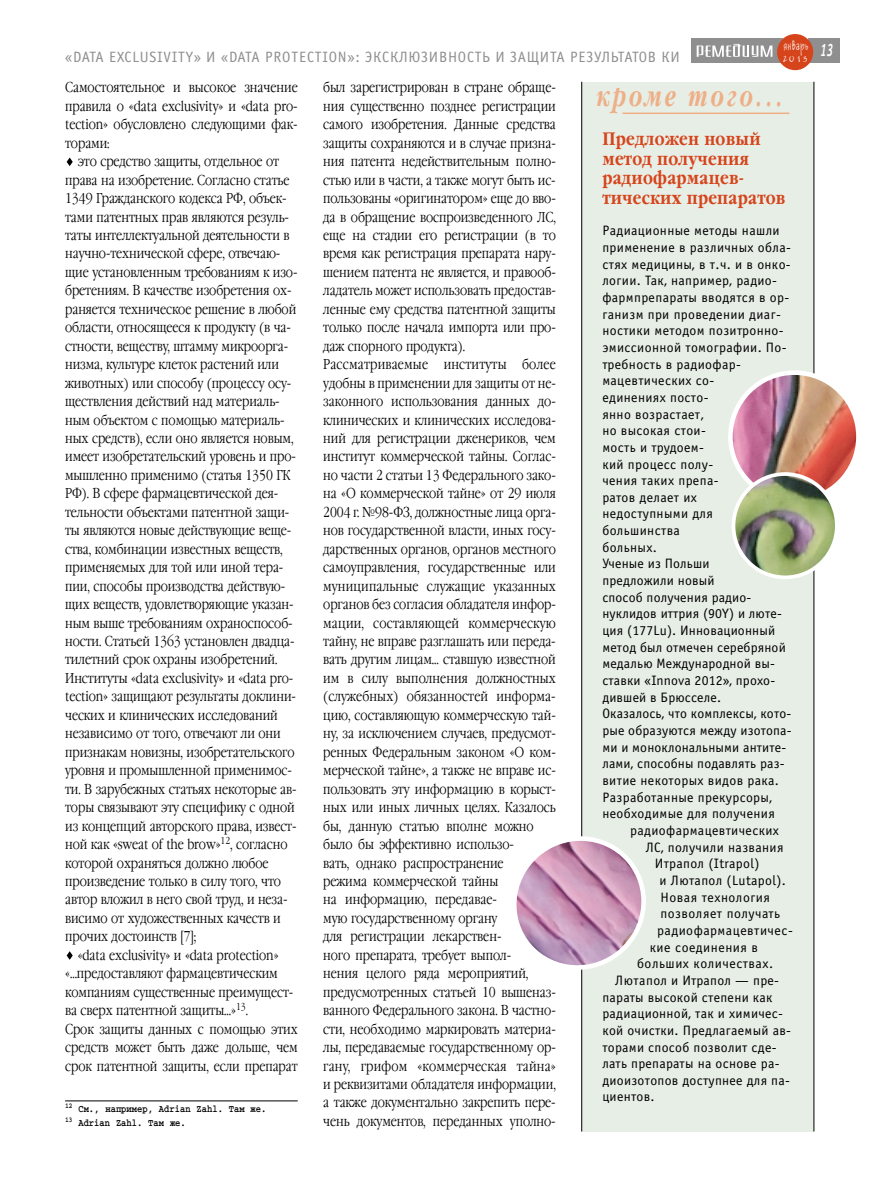
<style>
.page{position:relative;width:872px;height:1190px;background:#fff}
.page>*{position:absolute;margin:0;border:0;box-sizing:border-box;transform-origin:0 0}
.t1{font:italic 700 28.5px "Garamond Narrow C";letter-spacing:.135em;color:#eeaf87;scale:.84 1}
.t2{font:700 18px/19.5px "Garamond Narrow C";letter-spacing:.015em;color:#d6441b}
.t3{font:italic 700 18px "Officina Sans C";color:#fff;scale:.65 1}
.t4{font:15px "Officina Sans C";letter-spacing:.05em;color:#8f8f8f}
.t5{font:300 14.25px/18.5px "Garamond Narrow C";letter-spacing:-.005em;color:#000}
.t6{font:13.65px/16.6px "Officina Sans C";letter-spacing:.025em;color:#000}
.t7{font:12px "Jakob C";letter-spacing:.115em;color:#fff;scale:.59 1}
.t8{font:700 10.5px/13.8px "Courier C";color:#000;scale:.84 1}
.t9{font:7.8px "Jakob C";color:#fff}
</style>
<div class="page">
<svg style="left:67px;top:951px;width:6px;height:8px"></svg>
<svg style="left:67px;top:157px;width:6px;height:9px"></svg>
<div style="left:807px;top:39px;width:32px;height:24px;background:#8f8f8f"></div>
<div style="left:691px;top:39px;width:92px;height:24px;background:#8f8f8f"></div>
<svg style="left:696px;top:44px;width:76px;height:13px"></svg>
<div style="left:777px;top:34px;width:36px;height:36px;background:#d6441b;border-radius:50%"></div>
<hr style="left:65px;top:1100px;width:233px;height:1px;background:#000">
<div style="left:581px;top:82px;width:232px;height:1049px;background:#e7eee6"></div>
<hr style="left:622px;top:112px;width:167px;height:2px;background:#eeaf87">
<hr style="left:813px;top:82px;width:1px;height:1049px;background:#000">
<hr style="left:581px;top:82px;width:1px;height:1049px;background:#000">
<svg style="left:516px;top:828px;width:130px;height:149px"></svg>
<img style="left:728px;top:370px;width:129px;height:209px">
<p class="t4" style="left:65px;top:52px;width:616px">«DATA EXCLUSIVITY» И «DATA PROTECTION»: ЭКСКЛЮЗИВНОСТЬ И ЗАЩИТА РЕЗУЛЬТАТОВ КИ</p>
<p class="t7" style="left:783px;top:42px;width:43px">январь</p>
<p class="t9" style="left:783px;top:57px;width:26px">2013</p>
<p class="t5" style="left:65px;top:80px;width:234px;text-align:justify">Самостоятельное и высокое значение правила о «data exclusivity» и «data pro&shy;tection» обусловлено следующими фак&shy;торами:</p>
<p class="t5" style="left:65px;top:154px;width:234px;text-indent:13px">это средство защиты, отдельное от права на изобретение. Согласно статье 1349 Гражданского кодекса РФ, объек&shy;тами патентных прав являются резуль&shy;таты интеллектуальной деятельности в научно-технической сфере, отвечаю&shy;щие установленным требованиям к изо&shy;бретениям. В качестве изобретения ох&shy;раняется техническое решение в любой области, относящееся к продукту (в ча&shy;стности, веществу, штамму микроорга&shy;низма, культуре клеток растений или животных) или способу (процессу осу&shy;ществления действий над материаль&shy;ным объектом с помощью материаль&shy;ных средств), если оно является новым, имеет изобретательский уровень и про&shy;мышленно применимо (статья 1350 ГК РФ). В сфере фармацевтической дея&shy;тельности объектами патентной защи&shy;ты являются новые действующие веще&shy;ства, комбинации известных веществ, применяемых для той или иной тера&shy;пии, способы производства действую&shy;щих веществ, удовлетворяющие указан&shy;ным выше требованиям охраноспособ&shy;ности. Статьей 1363 установлен двадца&shy;тилетний срок охраны изобретений.<br>Институты «data exclusivity» и «data pro&shy;tection» защищают результаты доклини&shy;ческих и клинических исследований независимо от того, отвечают ли они признакам новизны, изобретательского уровня и промышленной применимос&shy;ти. В зарубежных статьях некоторые ав&shy;торы связывают эту специфику с одной из концепций авторского права, извест&shy;ной как «sweat of the brow»<sup>12</sup>, согласно которой охраняться должно любое произведение только в силу того, что автор вложил в него свой труд, и неза&shy;висимо от художественных качеств и прочих достоинств [7];</p>
<p class="t5" style="left:65px;top:947px;width:234px;text-indent:13px">«data exclusivity» и «data protection» «…предоставляют фармацевтическим компаниям существенные преимущест&shy;ва сверх патентной защиты…»<sup>13</sup>.<br>Срок защиты данных с помощью этих средств может быть даже дольше, чем срок патентной защиты, если препарат</p>
<p class="t8" style="left:65px;top:1102px;width:241px"><sup>12</sup> См., например, Adrian Zahl. Там же.<br><sup>13</sup> Adrian Zahl. Там же.</p>
<p class="t5" style="left:323px;top:80px;width:234px">был зарегистрирован в стране обраще&shy;ния существенно позднее регистрации самого изобретения. Данные средства защиты сохраняются и в случае призна&shy;ния патента недействительным полно&shy;стью или в части, а также могут быть ис&shy;пользованы «оригинатором» еще до вво&shy;да в обращение воспроизведенного ЛС, еще на стадии его регистрации (в то время как регистрация препарата нару&shy;шением патента не является, и правооб&shy;ладатель может использовать предостав&shy;ленные ему средства патентной защиты только после начала импорта или про&shy;даж спорного продукта).<br>Рассматриваемые институты более удобны в применении для защиты от не&shy;законного использования данных до&shy;клинических и клинических исследова&shy;ний для регистрации дженериков, чем институт коммерческой тайны. Соглас&shy;но части 2 статьи 13 Федерального зако&shy;на «О коммерческой тайне» от 29 июля 2004 г. №98-ФЗ, должностные лица орга&shy;нов государственной власти, иных госу&shy;дарственных органов, органов местного самоуправления, государственные или муниципальные служащие указанных органов без согласия обладателя инфор&shy;мации, составляющей коммерческую тайну, не вправе разглашать или переда&shy;вать другим лицам… ставшую известной им в силу выполнения должностных (служебных) обязанностей информа&shy;цию, составляющую коммерческую тай&shy;ну, за исключением случаев, предусмот&shy;ренных Федеральным законом «О ком&shy;мерческой тайне», а также не вправе ис&shy;пользовать эту информацию в корыст&shy;ных или иных личных целях. Казалось бы, данную статью вполне можно было бы эффективно использо-<br>вать, однако распространение<br>режима коммерческой тайны<br>на информацию, передавае-<br>мую государственному органу<br>для регистрации лекарствен-<br>ного препарата, требует выпол-<br>нения целого ряда мероприятий, предусмотренных статьей 10 вышеназ&shy;ванного Федерального закона. В частно&shy;сти, необходимо маркировать материа&shy;лы, передаваемые государственному ор&shy;гану, грифом «коммерческая тайна» и реквизитами обладателя информации, а также документально закрепить пере&shy;чень документов, переданных уполно-</p>
<h1 class="t1" style="left:597px;top:86px;width:224px">кроме того...</h1>
<p class="t2" style="left:602px;top:131px;width:184px">Предложен новый метод получения радиофармацев&shy;тических препаратов</p>
<p class="t6" style="left:602px;top:224px;width:191px">Радиационные методы нашли применение в различных обла&shy;стях медицины, в т.ч. и в онко&shy;логии. Так, например, радио&shy;фармпрепараты вводятся в ор&shy;ганизм при проведении диаг&shy;ностики методом позитронно&shy;эмиссионной томографии. По&shy;требность в радиофар&shy;мацевтических со-<br>единениях посто-<br>янно возрастает,<br>но высокая стои-<br>мость и трудоем-<br>кий процесс полу-<br>чения таких препа-<br>ратов делает их<br>недоступными для большинства<br>больных.<br>Ученые из Польши<br>предложили новый<br>способ получения радио&shy;нуклидов иттрия (90Y) и люте&shy;ция (177Lu). Инновационный метод был отмечен серебряной медалью Международной вы&shy;ставки «Innova 2012», прохо&shy;дившей в Брюсселе.<br>Оказалось, что комплексы, кото&shy;рые образуются между изотопа&shy;ми и моноклональными антите&shy;лами, способны подавлять раз&shy;витие некоторых видов рака.<br>Разработанные прекурсоры, необходимые для получения</p>
<p class="t6" style="left:630px;top:823px;width:150px">радиофармацевтических</p>
<p class="t6" style="left:645px;top:840px;width:139px">ЛС, получили названия</p>
<p class="t6" style="left:655px;top:856px;width:106px">Итрапол (Itrapol)</p>
<p class="t6" style="left:659px;top:873px;width:128px">и Лютапол (Lutapol).</p>
<p class="t6" style="left:660px;top:890px;width:111px">Новая технология</p>
<p class="t6" style="left:660px;top:906px;width:121px">позволяет получать</p>
<p class="t6" style="left:657px;top:923px;width:137px">радиофармацевтичес-</p>
<p class="t6" style="left:649px;top:940px;width:110px">кие соединения в</p>
<p class="t6" style="left:637px;top:956px;width:137px">больших количествах.</p>
<p class="t6" style="left:615px;top:973px;width:165px">Лютапол и Итрапол — пре-</p>
<p class="t6" style="left:602px;top:990px;width:172px">параты высокой степени как</p>
<p class="t6" style="left:602px;top:1006px;width:182px">радиационной, так и химичес-</p>
<p class="t6" style="left:602px;top:1023px;width:190px">кой очистки. Предлагаемый ав-</p>
<p class="t6" style="left:602px;top:1040px;width:176px">торами способ позволит сде-</p>
<p class="t6" style="left:602px;top:1056px;width:179px">лать препараты на основе ра-</p>
<p class="t6" style="left:602px;top:1073px;width:189px">диоизотопов доступнее для па-</p>
<p class="t6" style="left:602px;top:1089px;width:54px">циентов.</p>
<p class="t3" style="left:820px;top:44px;width:21px">13</p>
</div>
